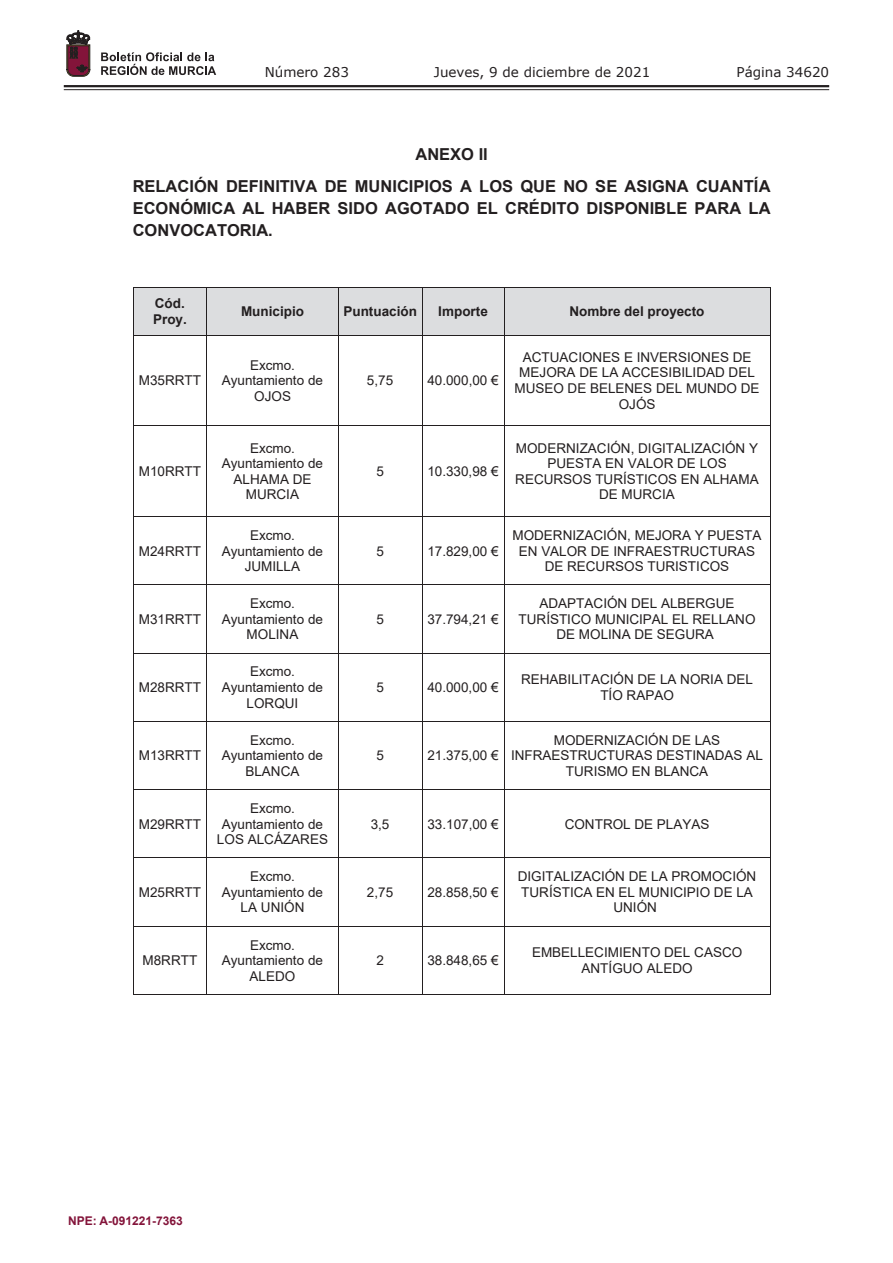
<style>
.page{position:relative;width:893px;height:1263px;background:#fff}
.page>*{position:absolute;margin:0;border:0;box-sizing:border-box;transform-origin:0 0}
.t1{font:700 16.5px/32.5px "Arial";color:#231f20;text-align:center}
.t2{font:13.5px/15.6px "Arial";color:#231f20;text-align:center}
.t3{font:700 13.5px/15.6px "Arial";color:#231f20}
.t4{font:13.5px "Verdana";color:#231f20}
.t5{font:700 12px "Arial";color:#83143a}
</style>
<div class="page">
<hr style="left:64px;top:85px;width:765px;height:2px;background:#231f20">
<hr style="left:64px;top:89px;width:765px;height:1px;background:#231f20">
<svg style="left:101px;top:52px;width:115px;height:23px"></svg>
<svg style="left:67px;top:31px;width:23px;height:45px"></svg>
<div style="left:133px;top:287px;width:74px;height:48px;background:#dcdddf"></div>
<div style="left:207px;top:287px;width:131px;height:48px;background:#dcdddf"></div>
<div style="left:338px;top:287px;width:84px;height:48px;background:#dcdddf"></div>
<div style="left:422px;top:287px;width:82px;height:48px;background:#dcdddf"></div>
<div style="left:504px;top:287px;width:266px;height:48px;background:#dcdddf"></div>
<hr style="left:133px;top:287px;width:638px;height:1px;background:#231f20">
<hr style="left:133px;top:287px;width:1px;height:48px;background:#231f20">
<hr style="left:207px;top:287px;width:1px;height:48px;background:#231f20">
<hr style="left:338px;top:287px;width:1px;height:48px;background:#231f20">
<hr style="left:422px;top:287px;width:1px;height:48px;background:#231f20">
<hr style="left:504px;top:287px;width:1px;height:48px;background:#231f20">
<hr style="left:770px;top:287px;width:1px;height:48px;background:#231f20">
<hr style="left:133px;top:335px;width:638px;height:1px;background:#231f20">
<hr style="left:133px;top:335px;width:1px;height:90px;background:#231f20">
<hr style="left:207px;top:335px;width:1px;height:90px;background:#231f20">
<hr style="left:338px;top:335px;width:1px;height:90px;background:#231f20">
<hr style="left:422px;top:335px;width:1px;height:90px;background:#231f20">
<hr style="left:504px;top:335px;width:1px;height:90px;background:#231f20">
<hr style="left:770px;top:335px;width:1px;height:90px;background:#231f20">
<hr style="left:133px;top:425px;width:638px;height:1px;background:#231f20">
<hr style="left:133px;top:426px;width:1px;height:90px;background:#231f20">
<hr style="left:207px;top:426px;width:1px;height:90px;background:#231f20">
<hr style="left:338px;top:426px;width:1px;height:90px;background:#231f20">
<hr style="left:422px;top:426px;width:1px;height:90px;background:#231f20">
<hr style="left:504px;top:426px;width:1px;height:90px;background:#231f20">
<hr style="left:770px;top:426px;width:1px;height:90px;background:#231f20">
<hr style="left:133px;top:516px;width:638px;height:1px;background:#231f20">
<hr style="left:133px;top:517px;width:1px;height:67px;background:#231f20">
<hr style="left:207px;top:517px;width:1px;height:67px;background:#231f20">
<hr style="left:338px;top:517px;width:1px;height:67px;background:#231f20">
<hr style="left:422px;top:517px;width:1px;height:67px;background:#231f20">
<hr style="left:504px;top:517px;width:1px;height:67px;background:#231f20">
<hr style="left:770px;top:517px;width:1px;height:67px;background:#231f20">
<hr style="left:133px;top:584px;width:638px;height:1px;background:#231f20">
<hr style="left:133px;top:585px;width:1px;height:68px;background:#231f20">
<hr style="left:207px;top:585px;width:1px;height:68px;background:#231f20">
<hr style="left:338px;top:585px;width:1px;height:68px;background:#231f20">
<hr style="left:422px;top:585px;width:1px;height:68px;background:#231f20">
<hr style="left:504px;top:585px;width:1px;height:68px;background:#231f20">
<hr style="left:770px;top:585px;width:1px;height:68px;background:#231f20">
<hr style="left:133px;top:653px;width:638px;height:1px;background:#231f20">
<hr style="left:133px;top:653px;width:1px;height:68px;background:#231f20">
<hr style="left:207px;top:653px;width:1px;height:68px;background:#231f20">
<hr style="left:338px;top:653px;width:1px;height:68px;background:#231f20">
<hr style="left:422px;top:653px;width:1px;height:68px;background:#231f20">
<hr style="left:504px;top:653px;width:1px;height:68px;background:#231f20">
<hr style="left:770px;top:653px;width:1px;height:68px;background:#231f20">
<hr style="left:133px;top:721px;width:638px;height:1px;background:#231f20">
<hr style="left:133px;top:722px;width:1px;height:67px;background:#231f20">
<hr style="left:207px;top:722px;width:1px;height:67px;background:#231f20">
<hr style="left:338px;top:722px;width:1px;height:67px;background:#231f20">
<hr style="left:422px;top:722px;width:1px;height:67px;background:#231f20">
<hr style="left:504px;top:722px;width:1px;height:67px;background:#231f20">
<hr style="left:770px;top:722px;width:1px;height:67px;background:#231f20">
<hr style="left:133px;top:789px;width:638px;height:1px;background:#231f20">
<hr style="left:133px;top:790px;width:1px;height:67px;background:#231f20">
<hr style="left:207px;top:790px;width:1px;height:67px;background:#231f20">
<hr style="left:338px;top:790px;width:1px;height:67px;background:#231f20">
<hr style="left:422px;top:790px;width:1px;height:67px;background:#231f20">
<hr style="left:504px;top:790px;width:1px;height:67px;background:#231f20">
<hr style="left:770px;top:790px;width:1px;height:67px;background:#231f20">
<hr style="left:133px;top:857px;width:638px;height:1px;background:#231f20">
<hr style="left:133px;top:858px;width:1px;height:68px;background:#231f20">
<hr style="left:207px;top:858px;width:1px;height:68px;background:#231f20">
<hr style="left:338px;top:858px;width:1px;height:68px;background:#231f20">
<hr style="left:422px;top:858px;width:1px;height:68px;background:#231f20">
<hr style="left:504px;top:858px;width:1px;height:68px;background:#231f20">
<hr style="left:770px;top:858px;width:1px;height:68px;background:#231f20">
<hr style="left:133px;top:926px;width:638px;height:1px;background:#231f20">
<hr style="left:133px;top:926px;width:1px;height:69px;background:#231f20">
<hr style="left:133px;top:994px;width:74px;height:1px;background:#231f20">
<hr style="left:207px;top:926px;width:1px;height:69px;background:#231f20">
<hr style="left:207px;top:994px;width:131px;height:1px;background:#231f20">
<hr style="left:338px;top:926px;width:1px;height:69px;background:#231f20">
<hr style="left:339px;top:994px;width:83px;height:1px;background:#231f20">
<hr style="left:422px;top:926px;width:1px;height:69px;background:#231f20">
<hr style="left:423px;top:994px;width:81px;height:1px;background:#231f20">
<hr style="left:504px;top:926px;width:1px;height:69px;background:#231f20">
<hr style="left:504px;top:994px;width:266px;height:1px;background:#231f20">
<hr style="left:770px;top:926px;width:1px;height:69px;background:#231f20">
<p class="t4" style="left:265px;top:62px;width:86px">Número 283</p>
<p class="t4" style="left:434px;top:62px;width:218px">Jueves, 9 de diciembre de 2021</p>
<p class="t4" style="left:736px;top:62px;width:94px">Página 34620</p>
<p class="t1" style="left:133px;top:138px;width:639px">ANEXO II<br>RELACIÓN DEFINITIVA DE MUNICIPIOS A LOS QUE NO SE ASIGNA CUANTÍA</p>
<p class="t1" style="left:133px;top:197px;width:639px;line-height:21.8px;text-align:left">ECONÓMICA AL HABER SIDO AGOTADO EL CRÉDITO DISPONIBLE PARA LA<br>CONVOCATORIA.</p>
<p class="t3" style="left:153px;top:296px;width:35px">Cód.<br>Proy.</p>
<p class="t3" style="left:241px;top:303px;width:65px">Municipio</p>
<p class="t3" style="left:343px;top:303px;width:75px">Puntuación</p>
<p class="t3" style="left:438px;top:303px;width:51px">Importe</p>
<p class="t3" style="left:570px;top:303px;width:136px">Nombre del proyecto</p>
<p class="t2" style="left:139px;top:373px;width:64px">M35RRTT</p>
<p class="t2" style="left:222px;top:357px;width:103px">Excmo.<br>Ayuntamiento de<br>OJOS</p>
<p class="t2" style="left:367px;top:373px;width:28px">5,75</p>
<p class="t2" style="left:427px;top:373px;width:73px">40.000,00 €</p>
<p class="t2" style="left:514px;top:349px;width:247px">ACTUACIONES E INVERSIONES DE<br>MEJORA DE LA ACCESIBILIDAD DEL<br>MUSEO DE BELENES DEL MUNDO DE<br>OJÓS</p>
<p class="t2" style="left:139px;top:463px;width:64px">M10RRTT</p>
<p class="t2" style="left:222px;top:440px;width:103px">Excmo.<br>Ayuntamiento de<br>ALHAMA DE<br>MURCIA</p>
<p class="t2" style="left:376px;top:463px;width:9px">5</p>
<p class="t2" style="left:427px;top:463px;width:73px">10.330,98 €</p>
<p class="t2" style="left:515px;top:440px;width:245px">MODERNIZACIÓN, DIGITALIZACIÓN Y<br>PUESTA EN VALOR DE LOS<br>RECURSOS TURÍSTICOS EN ALHAMA<br>DE MURCIA</p>
<p class="t2" style="left:139px;top:543px;width:64px">M24RRTT</p>
<p class="t2" style="left:222px;top:527px;width:103px">Excmo.<br>Ayuntamiento de<br>JUMILLA</p>
<p class="t2" style="left:376px;top:543px;width:9px">5</p>
<p class="t2" style="left:427px;top:543px;width:73px">17.829,00 €</p>
<p class="t2" style="left:512px;top:527px;width:251px">MODERNIZACIÓN, MEJORA Y PUESTA<br>EN VALOR DE INFRAESTRUCTURAS<br>DE RECURSOS TURISTICOS</p>
<p class="t2" style="left:139px;top:611px;width:64px">M31RRTT</p>
<p class="t2" style="left:222px;top:596px;width:103px">Excmo.<br>Ayuntamiento de<br>MOLINA</p>
<p class="t2" style="left:376px;top:611px;width:9px">5</p>
<p class="t2" style="left:427px;top:611px;width:73px">37.794,21 €</p>
<p class="t2" style="left:518px;top:596px;width:239px">ADAPTACIÓN DEL ALBERGUE<br>TURÍSTICO MUNICIPAL EL RELLANO<br>DE MOLINA DE SEGURA</p>
<p class="t2" style="left:139px;top:679px;width:64px">M28RRTT</p>
<p class="t2" style="left:222px;top:664px;width:103px">Excmo.<br>Ayuntamiento de<br>LORQUI</p>
<p class="t2" style="left:376px;top:679px;width:9px">5</p>
<p class="t2" style="left:427px;top:679px;width:73px">40.000,00 €</p>
<p class="t2" style="left:521px;top:672px;width:233px">REHABILITACIÓN DE LA NORIA DEL<br>TÍO RAPAO</p>
<p class="t2" style="left:139px;top:748px;width:64px">M13RRTT</p>
<p class="t2" style="left:222px;top:732px;width:103px">Excmo.<br>Ayuntamiento de<br>BLANCA</p>
<p class="t2" style="left:376px;top:748px;width:9px">5</p>
<p class="t2" style="left:427px;top:748px;width:73px">21.375,00 €</p>
<p class="t2" style="left:511px;top:732px;width:253px">MODERNIZACIÓN DE LAS<br>INFRAESTRUCTURAS DESTINADAS AL<br>TURISMO EN BLANCA</p>
<p class="t2" style="left:139px;top:816px;width:64px">M29RRTT</p>
<p class="t2" style="left:217px;top:800px;width:113px">Excmo.<br>Ayuntamiento de<br>LOS ALCÁZARES</p>
<p class="t2" style="left:371px;top:816px;width:20px">3,5</p>
<p class="t2" style="left:427px;top:816px;width:73px">33.107,00 €</p>
<p class="t2" style="left:565px;top:816px;width:146px">CONTROL DE PLAYAS</p>
<p class="t2" style="left:139px;top:884px;width:64px">M25RRTT</p>
<p class="t2" style="left:222px;top:869px;width:103px">Excmo.<br>Ayuntamiento de<br>LA UNIÓN</p>
<p class="t2" style="left:367px;top:884px;width:28px">2,75</p>
<p class="t2" style="left:427px;top:884px;width:73px">28.858,50 €</p>
<p class="t2" style="left:518px;top:869px;width:240px">DIGITALIZACIÓN DE LA PROMOCIÓN<br>TURÍSTICA EN EL MUNICIPIO DE LA<br>UNIÓN</p>
<p class="t2" style="left:143px;top:952px;width:56px">M8RRTT</p>
<p class="t2" style="left:222px;top:937px;width:103px">Excmo.<br>Ayuntamiento de<br>ALEDO</p>
<p class="t2" style="left:376px;top:952px;width:9px">2</p>
<p class="t2" style="left:427px;top:952px;width:73px">38.848,65 €</p>
<p class="t2" style="left:532px;top:945px;width:212px">EMBELLECIMIENTO DEL CASCO<br>ANTÍGUO ALEDO</p>
<p class="t5" style="left:68px;top:1212px;width:116px">NPE: A-091221-7363</p>
</div>
